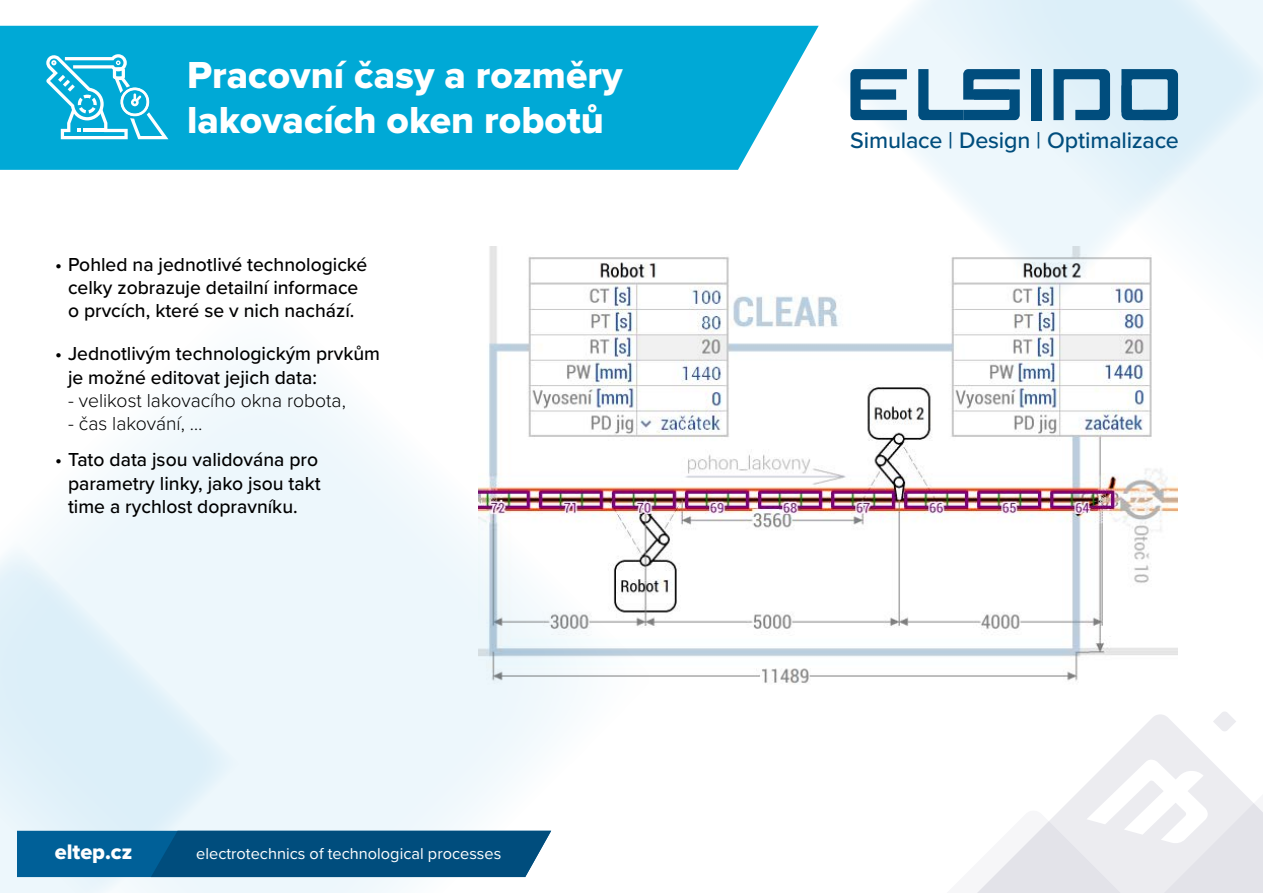
<style>
.page{position:relative;width:1263px;height:893px;background:#fff}
.page>*{position:absolute;margin:0;border:0;box-sizing:border-box;transform-origin:0 0}
.titulek{font:39px/45px "Proxima Nova Extrabld";color:#fff}
.t1{font:500 23.25px "Proxima Nova";letter-spacing:-.005em;color:#004d7d}
.t2{font:21.75px "Proxima Nova Extrabld";color:#fff}
.t3{font:500 19.5px/23.4px "Proxima Nova";color:#000}
.t4{font:300 19.5px "Proxima Nova";color:#000}
.t5{font:16.35px "Proxima Nova";color:#fff}
</style>
<div class="page">
<svg style="left:47px;top:365px;width:517px;height:528px;fill:#edf7fc"></svg>
<svg style="left:0;top:540px;width:240px;height:353px;background:#e4f2fa"></svg>
<svg style="left:854px;top:0;width:409px;height:292px;fill:#edf7fc"></svg>
<svg style="left:977px;top:712px;width:286px;height:181px"></svg>
<svg style="left:17px;top:831px;width:534px;height:46px;background:#045587"></svg>
<img style="left:479px;top:247px;width:699px;height:461px">
<div style="left:0;top:26px;width:819px;height:144px;background:#00a9d6"></div>
<svg style="left:46px;top:54px;width:122px;height:85px"></svg>
<svg style="left:850px;top:69px;width:57px;height:51px;background:#598dac"></svg>
<svg style="left:1053px;top:69px;width:57px;height:51px;background:#6194b2"></svg>
<svg style="left:1121px;top:69px;width:57px;height:51px;background:#558cad"></svg>
<div style="left:1031px;top:69px;width:10px;height:51px;background:#004d7d"></div>
<svg style="left:918px;top:69px;width:102px;height:51px;background:#6c9bb7"></svg>
<p class="titulek" style="left:187px;top:52px;width:437px">Pracovní časy a rozměry lakovacích oken robotů</p>
<p class="t3" style="left:55px;top:252px;width:314px;text-align:center">• Pohled na jednotlivé technologické celky zobrazuje detailní informace<br>o prvcích, které se v nich nachází.</p>
<p class="t3" style="left:68px;top:341px;width:313px;text-indent:-13px">• Jednotlivým technologickým prvkům je možné editovat jejich data:</p>
<p class="t4" style="left:68px;top:386px;width:279px">- velikost lakovacího okna robota,</p>
<p class="t4" style="left:68px;top:409px;width:136px">- čas lakování, …</p>
<p class="t3" style="left:68px;top:448px;width:254px;text-indent:-13px">• Tato data jsou validována pro parametry linky, jako jsou takt time a rychlost dopravníku.</p>
<p class="t2" style="left:55px;top:836px;width:79px">eltep.cz</p>
<p class="t5" style="left:196px;top:841px;width:307px">electrotechnics of technological processes</p>
<p class="t1" style="left:850px;top:123px;width:330px">Simulace | Design | Optimalizace</p>
</div>
